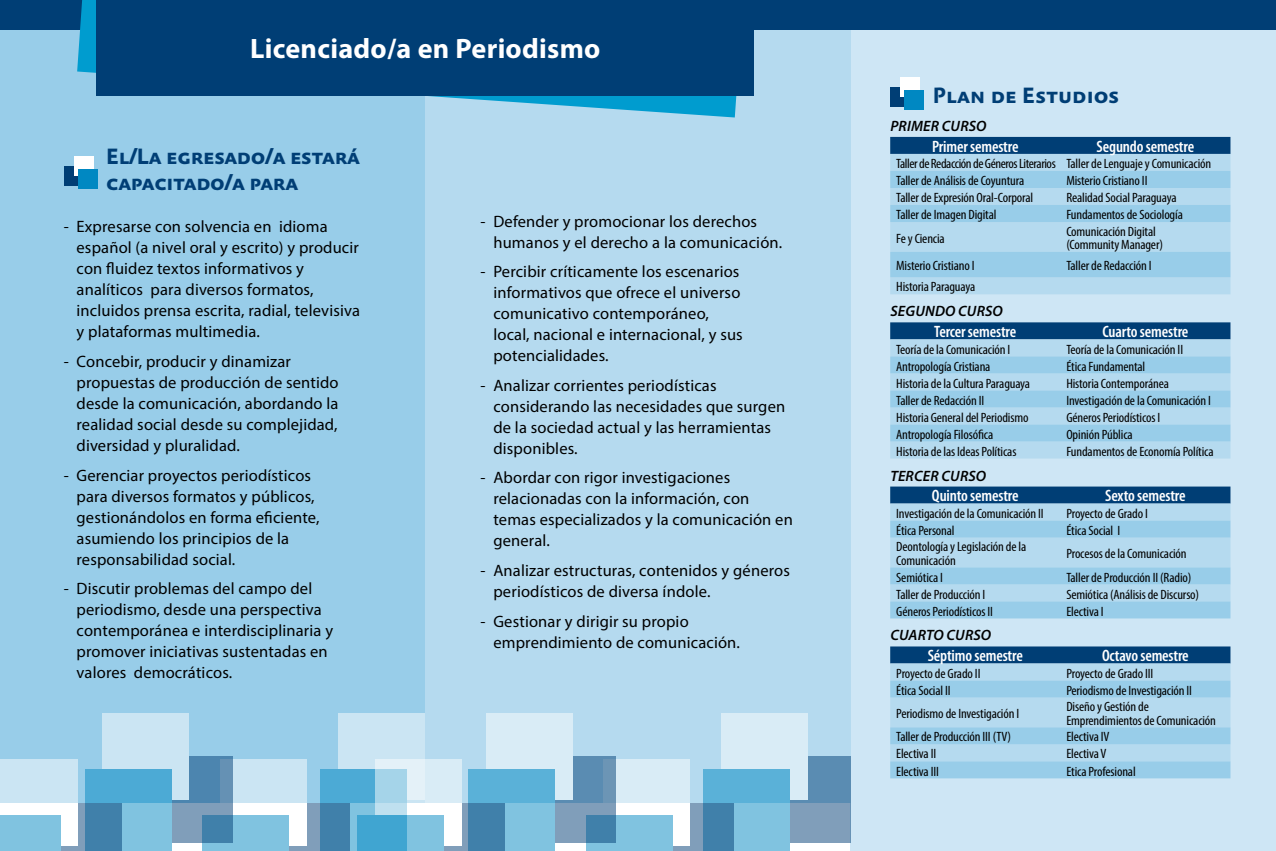
<style>
.page{position:relative;width:1276px;height:851px;background:#fff}
.page>*{position:absolute;margin:0;border:0;box-sizing:border-box;transform-origin:0 0}
.t1{font:700 28.2px "Myriad Pro";letter-spacing:.01em;color:#fff}
.t2{font:22.5px/25.8px "Absara Sans TF Bold SC";letter-spacing:-.02em;color:#003e75}
.t3{font:22.5px "Absara Sans TF Bold SC";color:#003e75}
.t4{font:16.5px/21px "Myriad Pro";letter-spacing:.01em;color:#000}
.t5{font:600 condensed 16.5px "Myriad Pro";letter-spacing:-.01em;color:#fff}
.t6{font:italic 600 15px "Myriad Pro";letter-spacing:.01em;color:#000}
.t7{font:condensed 13.5px/13.5px "Myriad Pro";letter-spacing:-.01em;color:#000;scale:1.06 1}
</style>
<div class="page">
<div style="left:850px;top:0;width:426px;height:850px;background:#cee6f5"></div>
<div style="left:0;top:0;width:425px;height:801px;background:#98cde9"></div>
<div style="left:425px;top:1px;width:425px;height:800px;background:#b5daef"></div>
<div style="left:0;top:0;width:1276px;height:30px;background:#003e75"></div>
<div style="left:890px;top:137px;width:340px;height:17px;background:#003e75"></div>
<div style="left:890px;top:154px;width:340px;height:140px;background:#b5daef"></div>
<svg style="left:890px;top:171px;width:340px;height:106px;background:#a4d2eb"></svg>
<svg style="left:890px;top:322px;width:340px;height:136px;background:#94c2dd"></svg>
<svg style="left:890px;top:486px;width:340px;height:132px;background:#93c1dd"></svg>
<svg style="left:890px;top:646px;width:340px;height:132px;background:#93c1dd"></svg>
<div style="left:890px;top:87px;width:20px;height:20px;background:#003e75"></div>
<div style="left:900px;top:77px;width:20px;height:20px;background:#fff"></div>
<div style="left:904px;top:90px;width:20px;height:20px;background:#0088c2"></div>
<div style="left:64px;top:166px;width:20px;height:20px;background:#003e75"></div>
<div style="left:74px;top:156px;width:20px;height:20px;background:#fff"></div>
<div style="left:78px;top:169px;width:20px;height:20px;background:#0088c2"></div>
<svg style="left:77px;top:0;width:660px;height:117px"></svg>
<div style="left:97px;top:0;width:657px;height:96px;background:#003e75"></div>
<div style="left:338px;top:713px;width:86px;height:86px;background:#cbe5f3"></div>
<svg style="left:320px;top:769px;width:55px;height:81px;background:#57afd7"></svg>
<svg style="left:289px;top:802px;width:61px;height:48px;background:#558ab0"></svg>
<svg style="left:232px;top:759px;width:75px;height:87px;fill:#cbe5f3"></svg>
<div style="left:202px;top:815px;width:87px;height:35px;background:#80c3e0"></div>
<svg style="left:171px;top:756px;width:61px;height:86px;background:#5f8fb3"></svg>
<div style="left:103px;top:713px;width:86px;height:86px;background:#cbe5f3"></div>
<svg style="left:85px;top:769px;width:86px;height:81px;background:#62b4d9"></svg>
<svg style="left:60px;top:802px;width:61px;height:48px;background:#4c86ae"></svg>
<svg style="left:0;top:759px;width:78px;height:87px;fill:#cbe5f3"></svg>
<div style="left:0;top:815px;width:60px;height:35px;background:#80c3e0"></div>
<svg style="left:790px;top:756px;width:61px;height:86px;background:#6e95b6"></svg>
<div style="left:721px;top:713px;width:87px;height:86px;background:#d9ecf6"></div>
<svg style="left:703px;top:769px;width:87px;height:81px;background:#6bb9db"></svg>
<svg style="left:672px;top:802px;width:61px;height:48px;background:#558ab0"></svg>
<svg style="left:615px;top:759px;width:75px;height:87px;fill:#d9ecf6"></svg>
<div style="left:586px;top:815px;width:86px;height:35px;background:#80c3e0"></div>
<svg style="left:554px;top:756px;width:61px;height:86px;background:#6693b5"></svg>
<div style="left:486px;top:713px;width:86px;height:86px;background:#d9ecf6"></div>
<svg style="left:468px;top:769px;width:86px;height:81px;background:#6ab8db"></svg>
<svg style="left:443px;top:802px;width:61px;height:48px;background:#4f88af"></svg>
<svg style="left:375px;top:759px;width:86px;height:87px"></svg>
<svg style="left:357px;top:815px;width:86px;height:35px;background:#5ab1d7"></svg>
<h1 class="t1" style="left:250px;top:30px;width:352px">Licenciado/a en Periodismo</h1>
<h2 class="t2" style="left:106px;top:145px;width:255px">El/La egresado/a estará capacitado/a para</h2>
<p class="t4" style="left:77px;top:216px;width:285px;text-indent:-13px">- Expresarse con solvencia en idioma español (a nivel oral y escrito) y producir con fluidez textos informativos y analíticos para diversos formatos, incluidos prensa escrita, radial, televisiva y plataformas multimedia.</p>
<p class="t4" style="left:77px;top:350px;width:264px;text-indent:-13px">- Concebir, producir y dinamizar propuestas de producción de sentido desde la comunicación, abordando la realidad social desde su complejidad, diversidad y pluralidad.</p>
<p class="t4" style="left:77px;top:464px;width:244px;text-indent:-13px">- Gerenciar proyectos periodísticos para diversos formatos y públicos, gestionándolos en forma eficiente, asumiendo los principios de la responsabilidad social.</p>
<p class="t4" style="left:77px;top:577px;width:258px;text-indent:-13px">- Discutir problemas del campo del periodismo, desde una perspectiva contemporánea e interdisciplinaria y promover iniciativas sustentadas en valores democráticos.</p>
<p class="t4" style="left:493px;top:210px;width:290px;text-indent:-13px">- Defender y promocionar los derechos humanos y el derecho a la comunicación.</p>
<p class="t4" style="left:493px;top:261px;width:251px;text-indent:-13px">- Percibir críticamente los escenarios informativos que ofrece el universo comunicativo contemporáneo, local, nacional e internacional, y sus potencialidades.</p>
<p class="t4" style="left:493px;top:374px;width:293px;text-indent:-13px">- Analizar corrientes periodísticas considerando las necesidades que surgen de la sociedad actual y las herramientas disponibles.</p>
<p class="t4" style="left:493px;top:467px;width:301px;text-indent:-13px">- Abordar con rigor investigaciones relacionadas con la información, con temas especializados y la comunicación en general.</p>
<p class="t4" style="left:493px;top:559px;width:298px;text-indent:-13px">- Analizar estructuras, contenidos y géneros periodísticos de diversa índole.</p>
<p class="t4" style="left:493px;top:610px;width:248px;text-indent:-13px">- Gestionar y dirigir su propio emprendimiento de comunicación.</p>
<h2 class="t3" style="left:932px;top:84px;width:188px">Plan de Estudios</h2>
<p class="t6" style="left:890px;top:116px;width:98px">PRIMER CURSO</p>
<p class="t5" style="left:932px;top:137px;width:88px">Primer semestre</p>
<p class="t5" style="left:1096px;top:137px;width:99px">Segundo semestre</p>
<p class="t7" style="left:896px;top:155px;width:299px;line-height:17px">Taller de Redacción de Géneros Literarios Taller de Lenguaje y Comunicación<br>Taller de Análisis de Coyuntura</p>
<p class="t7" style="left:1066px;top:174px;width:78px">Misterio Cristiano II</p>
<p class="t7" style="left:896px;top:191px;width:131px">Taller de Expresión Oral-Corporal</p>
<p class="t7" style="left:1066px;top:191px;width:105px">Realidad Social Paraguaya</p>
<p class="t7" style="left:896px;top:208px;width:96px">Taller de Imagen Digital</p>
<p class="t7" style="left:1066px;top:208px;width:111px">Fundamentos de Sociología</p>
<p class="t7" style="left:896px;top:231px;width:47px">Fe y Ciencia</p>
<p class="t7" style="left:1066px;top:224px;width:93px">Comunicación Digital (Community Manager)</p>
<p class="t7" style="left:896px;top:259px;width:75px">Misterio Cristiano I</p>
<p class="t7" style="left:1066px;top:259px;width:82px">Taller de Redacción I</p>
<p class="t7" style="left:896px;top:280px;width:76px">Historia Paraguaya</p>
<p class="t6" style="left:890px;top:302px;width:114px">SEGUNDO CURSO</p>
<p class="t5" style="left:934px;top:322px;width:84px">Tercer semestre</p>
<p class="t5" style="left:1102px;top:322px;width:87px">Cuarto semestre</p>
<p class="t7" style="left:896px;top:342px;width:109px">Teoría de la Comunicación I</p>
<p class="t7" style="left:1066px;top:342px;width:112px">Teoría de la Comunicación II</p>
<p class="t7" style="left:896px;top:359px;width:90px">Antropología Cristiana</p>
<p class="t7" style="left:1066px;top:359px;width:76px">Ética Fundamental</p>
<p class="t7" style="left:896px;top:376px;width:128px">Historia de la Cultura Paraguaya</p>
<p class="t7" style="left:1066px;top:376px;width:98px">Historia Contemporánea</p>
<p class="t7" style="left:896px;top:393px;width:85px">Taller de Redacción II</p>
<p class="t7" style="left:1066px;top:393px;width:138px">Investigación de la Comunicación I</p>
<p class="t7" style="left:896px;top:410px;width:126px">Historia General del Periodismo</p>
<p class="t7" style="left:1066px;top:410px;width:90px">Géneros Periodísticos I</p>
<p class="t7" style="left:896px;top:427px;width:93px">Antropología Filosófica</p>
<p class="t7" style="left:1066px;top:427px;width:64px">Opinión Pública</p>
<p class="t7" style="left:896px;top:444px;width:115px">Historia de las Ideas Políticas</p>
<p class="t7" style="left:1066px;top:444px;width:140px">Fundamentos de Economía Política</p>
<p class="t6" style="left:890px;top:466px;width:97px">TERCER CURSO</p>
<p class="t5" style="left:932px;top:486px;width:88px">Quinto semestre</p>
<p class="t5" style="left:1105px;top:486px;width:82px">Sexto semestre</p>
<p class="t7" style="left:896px;top:506px;width:141px">Investigación de la Comunicación II</p>
<p class="t7" style="left:1066px;top:506px;width:78px">Proyecto de Grado I</p>
<p class="t7" style="left:896px;top:523px;width:57px">Ética Personal</p>
<p class="t7" style="left:1066px;top:523px;width:52px">Ética Social I</p>
<p class="t7" style="left:896px;top:540px;width:124px">Deontología y Legislación de la<br>Comunicación</p>
<p class="t7" style="left:1066px;top:546px;width:115px">Procesos de la Comunicación</p>
<p class="t7" style="left:896px;top:570px;width:46px">Semiótica I</p>
<p class="t7" style="left:1066px;top:570px;width:119px">Taller de Producción II (Radio)</p>
<p class="t7" style="left:896px;top:587px;width:86px">Taller de Producción I</p>
<p class="t7" style="left:1066px;top:587px;width:127px">Semiótica (Análisis de Discurso)</p>
<p class="t7" style="left:896px;top:604px;width:93px">Géneros Periodísticos II</p>
<p class="t7" style="left:1066px;top:604px;width:37px">Electiva I</p>
<p class="t6" style="left:890px;top:625px;width:102px">CUARTO CURSO</p>
<p class="t5" style="left:927px;top:646px;width:97px">Séptimo semestre</p>
<p class="t5" style="left:1102px;top:646px;width:88px">Octavo semestre</p>
<p class="t7" style="left:896px;top:666px;width:81px">Proyecto de Grado II</p>
<p class="t7" style="left:1066px;top:666px;width:84px">Proyecto de Grado III</p>
<p class="t7" style="left:896px;top:683px;width:53px">Ética Social II</p>
<p class="t7" style="left:1066px;top:683px;width:120px">Periodismo de Investigación II</p>
<p class="t7" style="left:896px;top:706px;width:118px">Periodismo de Investigación I</p>
<p class="t7" style="left:1066px;top:699px;width:143px">Diseño y Gestión de<br>Emprendimientos de Comunicación</p>
<p class="t7" style="left:896px;top:730px;width:110px">Taller de Producción III (TV)</p>
<p class="t7" style="left:1066px;top:730px;width:42px">Electiva IV</p>
<p class="t7" style="left:896px;top:747px;width:39px">Electiva II</p>
<p class="t7" style="left:1066px;top:747px;width:39px">Electiva V</p>
<p class="t7" style="left:896px;top:764px;width:42px">Electiva III</p>
<p class="t7" style="left:1066px;top:764px;width:67px">Etica Profesional</p>
</div>
